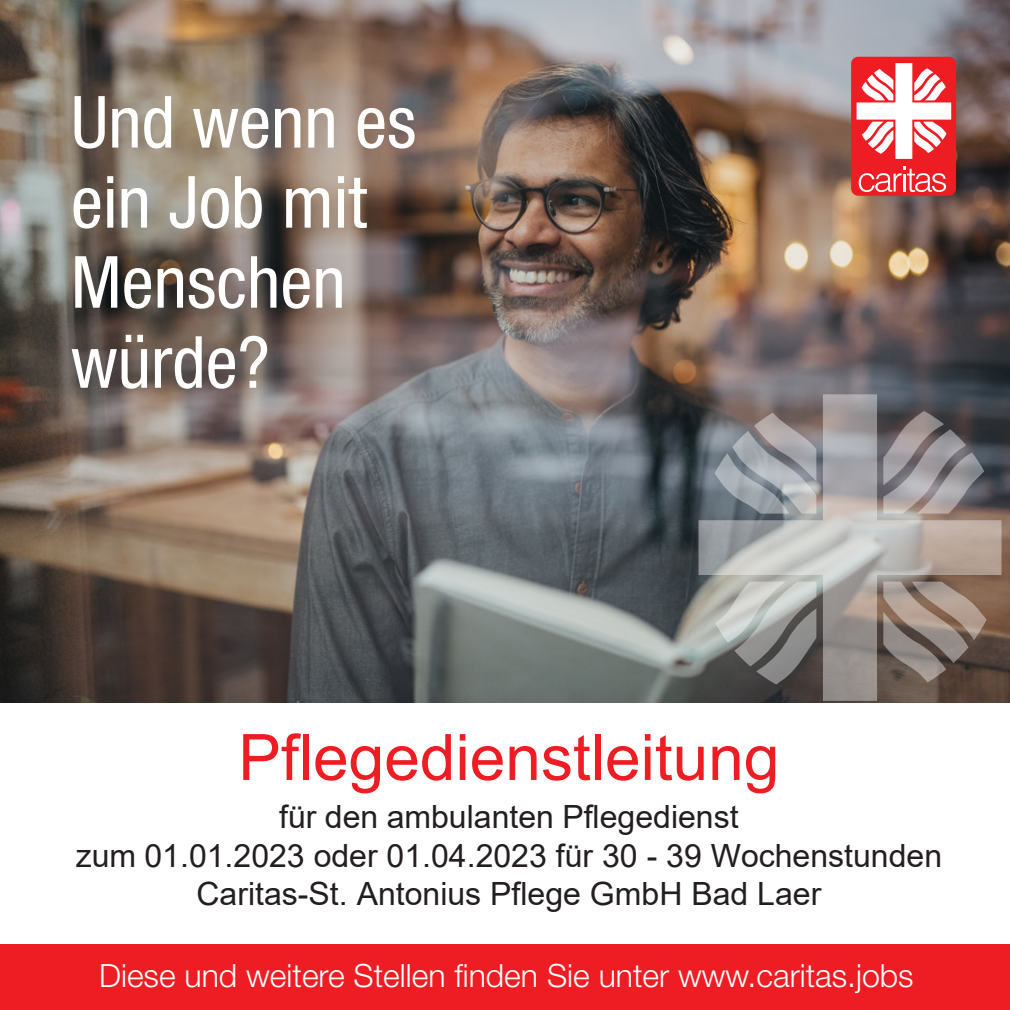
<style>
.page{position:relative;width:1010px;height:1010px;background:#fff}
.page>*{position:absolute;margin:0;border:0;box-sizing:border-box;transform-origin:0 0}
.t1{font:condensed 72px/80px "Helvetica Neue";color:#fff}
.t2{font:64px "Arial";color:#ee1d23}
.t3{font:32px/38.4px "Arial";color:#231f20;text-align:center}
.t4{font:300 32px "Helvetica Neue LT Std";color:#fff}
</style>
<div class="page">
<div style="left:0;top:944px;width:1009px;height:65px;background:#ee1d23"></div>
<img style="left:0;top:0;width:1009px;height:702px">
<svg style="left:698px;top:394px;width:303px;height:306px;background:#918d8a"></svg>
<svg style="left:715px;top:581px;width:101px;height:103px;background:#929390"></svg>
<svg style="left:883px;top:581px;width:103px;height:101px;background:#88786e"></svg>
<svg style="left:714px;top:412px;width:102px;height:101px;background:#95979b"></svg>
<svg style="left:883px;top:411px;width:100px;height:102px;background:#847f82"></svg>
<div style="left:850px;top:57px;width:105px;height:139px;background:#ee1d23;border-radius:7px"></div>
<svg style="left:856px;top:63px;width:94px;height:96px"></svg>
<svg style="left:858px;top:167px;width:87px;height:25px"></svg>
<h1 class="t1" style="left:71px;top:82px;width:347px">Und wenn es ein Job mit<br>Menschen würde?</h1>
<h2 class="t2" style="left:238px;top:713px;width:542px">Pflegedienstleitung</h2>
<p class="t3" style="left:76px;top:797px;width:867px">für den ambulanten Pflegedienst<br>zum 01.01.2023 oder 01.04.2023 für 30 - 39 Wochenstunden<br>Caritas-St. Antonius Pflege GmbH Bad Laer</p>
<p class="t4" style="left:99px;top:956px;width:815px">Diese und weitere Stellen finden Sie unter www.caritas.jobs</p>
</div>
